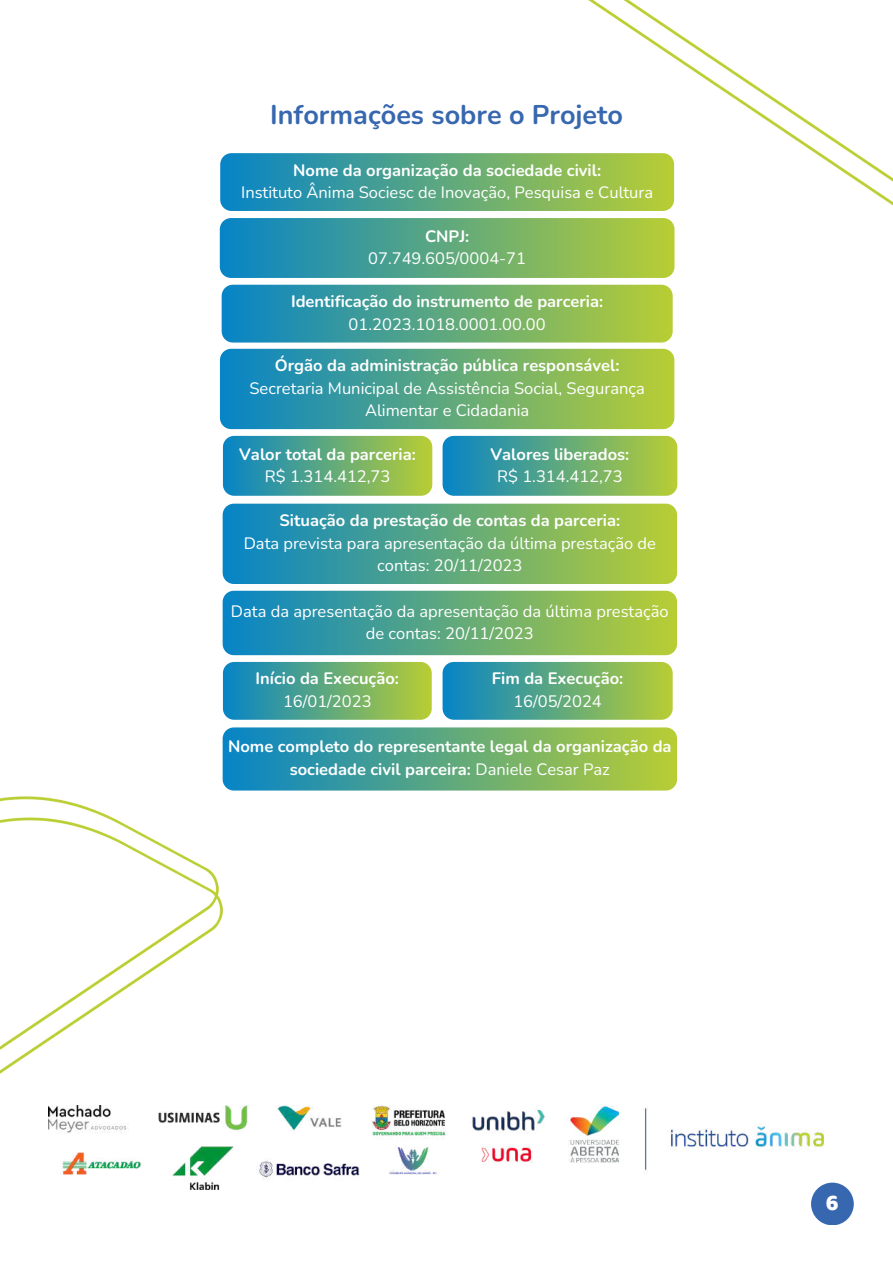
<style>
.page{position:relative;width:893px;height:1264px;background:#fff}
.page>*{position:absolute;margin:0;border:0;box-sizing:border-box;transform-origin:0 0}
.t1{font:700 27px "Nunito";color:#3767af}
.t2{font:23.1px "Baloo Thambi";color:#fff}
.t3{font:16.5px/22.5px "Nunito";color:#fff;text-align:center}
.t4{font:700 16.5px/22.5px "Nunito";color:#fff;text-align:center}
.s1{font-weight:400}
</style>
<div class="page">
<div style="left:811px;top:1182px;width:42px;height:43px;background:#3767af;border-radius:50%"></div>
<img style="left:572px;top:0;width:320px;height:297px">
<svg style="left:220px;top:153px;width:454px;height:58px;background:#60a97e"></svg>
<svg style="left:220px;top:218px;width:454px;height:60px;background:#5fa97d"></svg>
<svg style="left:222px;top:285px;width:450px;height:57px;background:#5ea87e"></svg>
<svg style="left:220px;top:349px;width:454px;height:80px;background:#5fa87d"></svg>
<svg style="left:222px;top:503px;width:455px;height:81px;background:#61a97e"></svg>
<svg style="left:222px;top:590px;width:455px;height:65px;background:#62aa80"></svg>
<svg style="left:222px;top:727px;width:455px;height:63px;background:#61aa7f"></svg>
<svg style="left:223px;top:436px;width:209px;height:60px;background:#60a97e"></svg>
<svg style="left:442px;top:436px;width:235px;height:60px;background:#60a97f"></svg>
<img style="left:0;top:796px;width:223px;height:394px">
<svg style="left:223px;top:662px;width:208px;height:57px;background:#5fa87e"></svg>
<img style="left:49px;top:1105px;width:774px;height:84px">
<svg style="left:442px;top:662px;width:230px;height:57px;background:#60a97e"></svg>
<h1 class="t1" style="left:270px;top:96px;width:354px">Informações sobre o Projeto</h1>
<p class="t4" style="left:293px;top:159px;width:309px">Nome da organização da sociedade civil:</p>
<p class="t3" style="left:241px;top:181px;width:413px">Instituto Ânima Sociesc de Inovação, Pesquisa e Cultura</p>
<p class="t4" style="left:425px;top:225px;width:46px">CNPJ:</p>
<p class="t3" style="left:368px;top:247px;width:159px">07.749.605/0004-71</p>
<p class="t4" style="left:291px;top:290px;width:314px">Identificação do instrumento de parceria:</p>
<p class="t3" style="left:348px;top:313px;width:198px">01.2023.1018.0001.00.00</p>
<p class="t4" style="left:275px;top:354px;width:346px">Órgão da administração pública responsável:</p>
<p class="t3" style="left:249px;top:377px;width:397px">Secretaria Municipal de Assistência Social, Segurança<br>Alimentar e Cidadania</p>
<p class="t4" style="left:239px;top:443px;width:178px">Valor total da parceria:</p>
<p class="t3" style="left:265px;top:465px;width:127px">R$ 1.314.412,73</p>
<p class="t4" style="left:490px;top:443px;width:140px">Valores liberados:</p>
<p class="t3" style="left:497px;top:465px;width:127px">R$ 1.314.412,73</p>
<p class="t4" style="left:279px;top:509px;width:342px">Situação da prestação de contas da parceria:</p>
<p class="t3" style="left:244px;top:532px;width:414px">Data prevista para apresentação da última prestação de contas: 20/11/2023</p>
<p class="t3" style="left:231px;top:600px;width:439px">Data da apresentação da apresentação da última prestação de contas: 20/11/2023</p>
<p class="t4" style="left:255px;top:667px;width:145px">Início da Execução:</p>
<p class="t3" style="left:283px;top:690px;width:90px">16/01/2023</p>
<p class="t4" style="left:492px;top:667px;width:133px">Fim da Execução:</p>
<p class="t3" style="left:513px;top:690px;width:90px">16/05/2024</p>
<p class="t4" style="left:228px;top:735px;width:445px">Nome completo do representante legal da organização da sociedade civil parceira: <span class="s1">Daniele Cesar Paz</span></p>
<h2 class="t2" style="left:825px;top:1185px;width:14px">6</h2>
</div>
